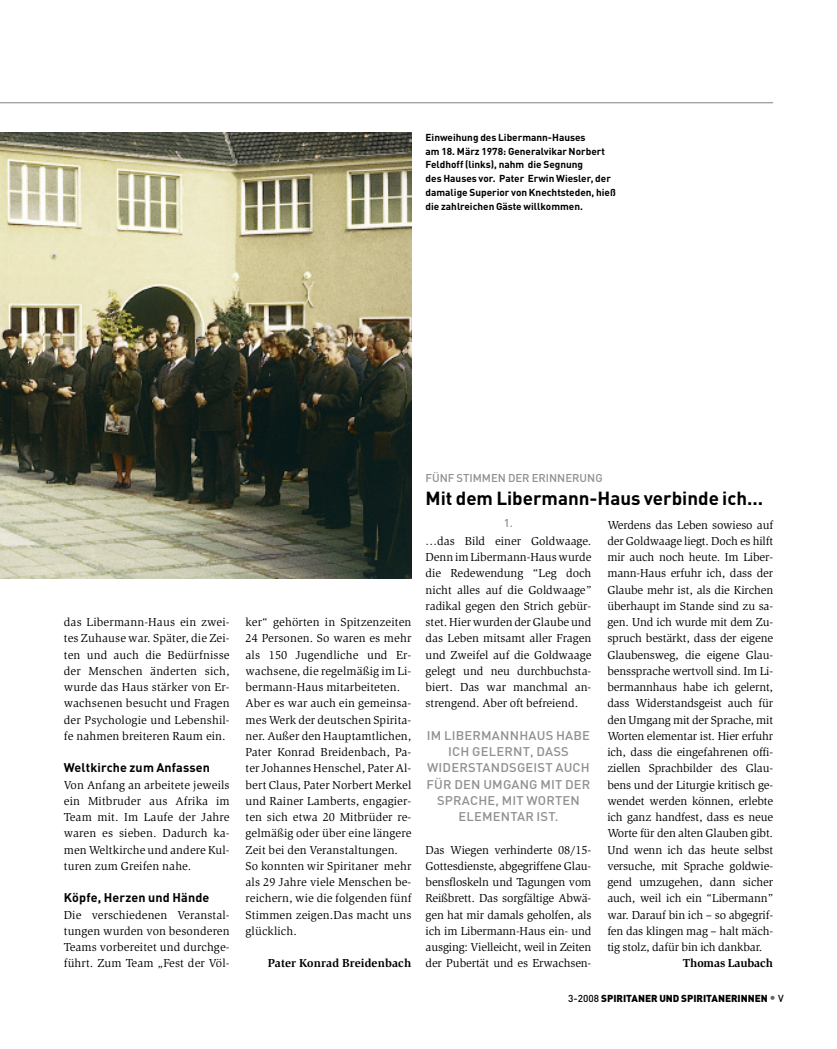
<style>
.page{position:relative;width:837px;height:1049px;background:#fff}
.page>*{position:absolute;margin:0;border:0;box-sizing:border-box;transform-origin:0 0}
.t1{font:700 18.75px "DIN Pro";color:#000}
.t2{font:500 12.5px/16.2px "DIN Pro";letter-spacing:.015em;color:#909090;text-align:center}
.t3{font:700 12.5px "DIN Pro";letter-spacing:.015em;color:#000}
.t4{font:11.88px/16.2px "Slimbach Std";letter-spacing:.01em;color:#000;text-align:justify}
.t5{font:700 11.88px "Slimbach Std";color:#000}
.t6{font:500 11.25px "DIN Pro";color:#909090}
.t7{font:700 10px/13.8px "DIN Pro";color:#000}
.t8{font:900 10px "DIN Pro";color:#000}
.s1{font-weight:500}
.s2{font-weight:500;font-size:12.5px;color:#666}
</style>
<div class="page">
<hr style="left:0;top:102px;width:772px;height:1px;background:#808080">
<img style="left:0;top:132px;width:411px;height:446px">
<p class="t7" style="left:425px;top:130px;width:192px">Einweihung des Libermann-Hauses<br>am 18. März 1978: Generalvikar Norbert Feldhoff (links), nahm die Segnung<br>des Hauses vor. Pater Erwin Wiesler, der damalige Superior von Knechtsteden, hieß die zahlreichen Gäste willkommen.</p>
<p class="t4" style="left:64px;top:615px;width:167px">das Libermann-Haus ein zwei&shy;tes Zuhause war. Später, die Zei&shy;ten und auch die Bedürfnisse der Menschen änderten sich, wurde das Haus stärker von Er&shy;wachsenen besucht und Fragen der Psychologie und Lebenshil&shy;fe nahmen breiteren Raum ein.</p>
<p class="t3" style="left:64px;top:760px;width:148px">Weltkirche zum Anfassen</p>
<p class="t4" style="left:64px;top:777px;width:167px">Von Anfang an arbeitete jeweils ein Mitbruder aus Afrika im Team mit. Im Laufe der Jahre waren es sieben. Dadurch ka&shy;men Weltkirche und andere Kul&shy;turen zum Greifen nahe.</p>
<p class="t3" style="left:64px;top:890px;width:147px">Köpfe, Herzen und Hände</p>
<p class="t4" style="left:64px;top:907px;width:167px">Die verschiedenen Veranstal&shy;tungen wurden von besonderen Teams vorbereitet und durchge&shy;führt. Zum Team „Fest der Völ-</p>
<p class="t4" style="left:245px;top:615px;width:167px;text-align:left">ker“ gehörten in Spitzenzeiten<br>24 Personen. So waren es mehr als 150 Jugendliche und Er&shy;wachsene, die regelmäßig im Li&shy;bermann-Haus mitarbeiteten.<br>Aber es war auch ein gemeinsa&shy;mes Werk der deutschen Spirita&shy;ner. Außer den Hauptamtlichen,<br>Pater Konrad Breidenbach, Pa&shy;ter Johannes Henschel, Pater Al&shy;bert Claus, Pater Norbert Merkel und Rainer Lamberts, engagier&shy;ten sich etwa 20 Mitbrüder re&shy;gelmäßig oder über eine längere<br>Zeit bei den Veranstaltungen.<br>So konnten wir Spiritaner mehr als 29 Jahre viele Menschen be&shy;reichern, wie die folgenden fünf<br>Stimmen zeigen.Das macht uns glücklich.</p>
<p class="t5" style="left:268px;top:959px;width:145px">Pater Konrad Breidenbach</p>
<p class="t6" style="left:425px;top:471px;width:178px">FÜNF STIMMEN DER ERINNERUNG</p>
<h1 class="t1" style="left:425px;top:487px;width:339px">Mit dem Libermann-Haus verbinde ich...</h1>
<p class="t6" style="left:503px;top:517px;width:11px">1.</p>
<p class="t4" style="left:425px;top:534px;width:167px">…das Bild einer Goldwaage.<br>Denn im Libermann-Hauswurde die Redewendung “Leg doch nicht alles auf die Goldwaage” radikal gegen den Strich gebür&shy;stet. Hierwurden derGlaube und das Leben mitsamt aller Fragen und Zweifel auf die Goldwaage gelegt und neu durchbuchsta&shy;biert. Das war manchmal an&shy;strengend. Aber oft befreiend.</p>
<p class="t2" style="left:426px;top:727px;width:165px">IM LIBERMANNHAUS HABE<br>ICH GELERNT, DASS<br>WIDERSTANDSGEIST AUCH<br>FÜR DEN UMGANG MIT DER<br>SPRACHE, MIT WORTEN<br>ELEMENTAR IST.</p>
<p class="t4" style="left:425px;top:842px;width:167px">Das Wiegen verhinderte 08/15- Gottesdienste, abgegriffene Glau&shy;bensfloskeln und Tagungen vom Reißbrett. Das sorgfältige Abwä&shy;gen hat mir damals geholfen, als ich im Libermann-Haus ein- und ausging: Vielleicht, weil in Zeiten der Pubertät und es Erwachsen-</p>
<p class="t4" style="left:607px;top:517px;width:167px">Werdens das Leben sowieso auf der Goldwaage liegt. Doch es hilft mir auch noch heute. Im Liber&shy;mann-Haus erfuhr ich, dass der Glaube mehr ist, als die Kirchen überhaupt im Stande sind zu sa&shy;gen. Und ich wurde mit dem Zu&shy;spruch bestärkt, dass der eigene Glaubensweg, die eigene Glau&shy;benssprache wertvoll sind. Im Li&shy;bermannhaus habe ich gelernt, dass Widerstandsgeist auch für den Umgang mit der Sprache, mit Worten elementar ist. Hier erfuhr ich, dass die eingefahrenen offi&shy;ziellen Sprachbilder des Glau&shy;bens und der Liturgie kritisch ge&shy;wendet werden können, erlebte ich ganz handfest, dass es neue Worte für den alten Glauben gibt.<br>Und wenn ich das heute selbst versuche, mit Sprache goldwie&shy;gend umzugehen, dann sicher auch, weil ich ein “Libermann” war. Darauf bin ich – so abgegrif&shy;fen das klingen mag – halt mäch&shy;tig stolz, dafür bin ich dankbar.</p>
<p class="t5" style="left:682px;top:959px;width:92px">Thomas Laubach</p>
<p class="t8" style="left:568px;top:992px;width:217px"><span class="s1">3-2008</span> SPIRITANER UND SPIRITANERINNEN <span class="s2">•</span> <span class="s1">V</span></p>
</div>
